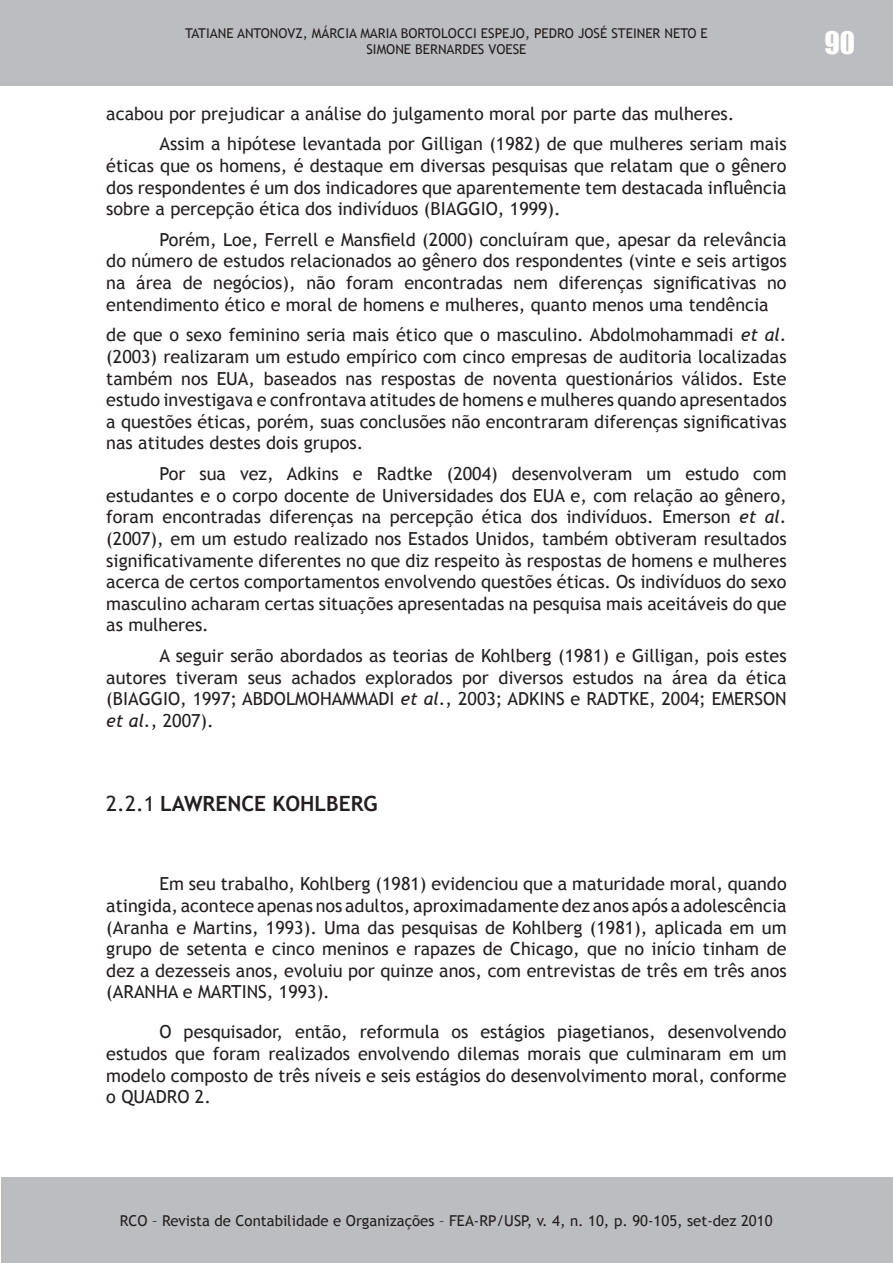
<style>
.page{position:relative;width:893px;height:1263px;background:#fff}
.page>*{position:absolute;margin:0;border:0;box-sizing:border-box;transform-origin:0 0}
.t1{font:28.5px "Impact";color:#fff}
.Heading_2{font:700 21px "Trebuchet MS";color:#231f20}
.t2{font:18px/21.6px "Trebuchet MS";color:#231f20;text-align:justify}
.t3{font:15px "Trebuchet MS";color:#231f20}
.t4{font:13.5px "Trebuchet MS";color:#231f20}
.s1{font-style:italic}
.s2{font-weight:400}
</style>
<div class="page">
<div style="left:0;top:0;width:893px;height:85px;background:#bcbdc0"></div>
<div style="left:1px;top:1178px;width:892px;height:85px;background:#bcbdc0"></div>
<p class="t4" style="left:185px;top:25px;width:233px">Tatiane Antonovz, Márc ia Maria Bortolocc</p>
<p class="t4" style="left:473px;top:25px;width:24px">i Espejo</p>
<p class="t4" style="left:525px;top:25px;width:26px">, Pedro</p>
<p class="t4" style="left:578px;top:25px;width:96px">José Steiner Neto</p>
<p class="t4" style="left:701px;top:25px;width:7px">e</p>
<p class="t4" style="left:366px;top:41px;width:89px">Simone Bernardes</p>
<p class="t4" style="left:488px;top:41px;width:9px">Voese</p>
<p class="t2" style="left:106px;top:103px;width:630px">acabou por prejudicar a análise do julgamento moral por parte das mulheres.</p>
<p class="t2" style="left:106px;top:133px;width:682px;text-indent:53px">Assim a hipótese levantada por Gilligan (1982) de que mulheres seriam mais éticas que os homens, é destaque em diversas pesquisas que relatam que o gênero dos respondentes é um dos indicadores que aparentemente tem destacada influência sobre a percepção ética dos indivíduos (BIAGGIO, 1999).</p>
<p class="t2" style="left:106px;top:229px;width:682px;text-indent:53px">Porém, Loe, Ferrell e Mansfield (2000) concluíram que, apesar da relevância do número de estudos relacionados ao gênero dos respondentes (vinte e seis artigos na área de negócios), não foram encontradas nem diferenças significativas no entendimento ético e moral de homens e mulheres, quanto menos uma tendência</p>
<p class="t2" style="left:106px;top:324px;width:682px">de que o sexo feminino seria mais ético que o masculino. Abdolmohammadi <span class="s1">et al. </span>(2003) realizaram um estudo empírico com cinco empresas de auditoria localizadas também nos EUA, baseados nas respostas de noventa questionários válidos. Este estudo investigava e confrontava atitudes de homens e mulheres quando apresentados a questões éticas, porém, suas conclusões não encontraram diferenças significativas nas atitudes destes dois grupos.</p>
<p class="t2" style="left:106px;top:463px;width:682px;text-indent:53px">Por sua vez, Adkins e Radtke (2004) desenvolveram um estudo com estudantes e o corpo docente de Universidades dos EUA e, com relação ao gênero, foram encontradas diferenças na percepção ética dos indivíduos. Emerson <span class="s1">et al. </span>(2007), em um estudo realizado nos Estados Unidos, também obtiveram resultados significativamente diferentes no que diz respeito às respostas de homens e mulheres acerca de certos comportamentos envolvendo questões éticas. Os indivíduos do sexo masculino acharam certas situações apresentadas na pesquisa mais aceitáveis do que as mulheres.</p>
<p class="t2" style="left:106px;top:645px;width:682px;text-align:left;text-indent:53px">A seguir serão abordados as teorias de Kohlberg (1981) e Gilligan, pois estes autores tiveram seus achados explorados por diversos estudos na área da ética (BIAGGIO, 1997; ABDOLMOHAMMADI <span class="s1">et al.</span>, 2003; ADKINS e RADTKE, 2004; EMERSON <span class="s1">et al.</span>, 2007).</p>
<p class="Heading_2" style="left:106px;top:790px;width:110px"><span class="s2">2.2.1</span> LAWRENCE</p>
<p class="Heading_2" style="left:273px;top:790px;width:56px">KOHLBERG</p>
<p class="t2" style="left:106px;top:873px;width:682px;text-indent:53px">Em seu trabalho, Kohlberg (1981) evidenciou que a maturidade moral, quando atingida, acontece apenas nos adultos, aproximadamente dez anos após a adolescência (Aranha e Martins, 1993). Uma das pesquisas de Kohlberg (1981), aplicada em um grupo de setenta e cinco meninos e rapazes de Chicago, que no início tinham de dez a dezesseis anos, evoluiu por quinze anos, com entrevistas de três em três anos (ARANHA e MARTINS, 1993).</p>
<p class="t2" style="left:106px;top:1021px;width:682px;text-indent:53px">O pesquisador, então, reformula os estágios piagetianos, desenvolvendo estudos que foram realizados envolvendo dilemas morais que culminaram em um modelo composto de três níveis e seis estágios do desenvolvimento moral, conforme o QUADRO 2.</p>
<h1 class="t1" style="left:824px;top:21px;width:32px">90</h1>
<p class="t3" style="left:120px;top:1212px;width:654px">RCO – Revista de Contabilidade e Organizações – FEA-RP/USP, v. 4, n. 10, p. 90-105, set-dez 2010</p>
</div>
